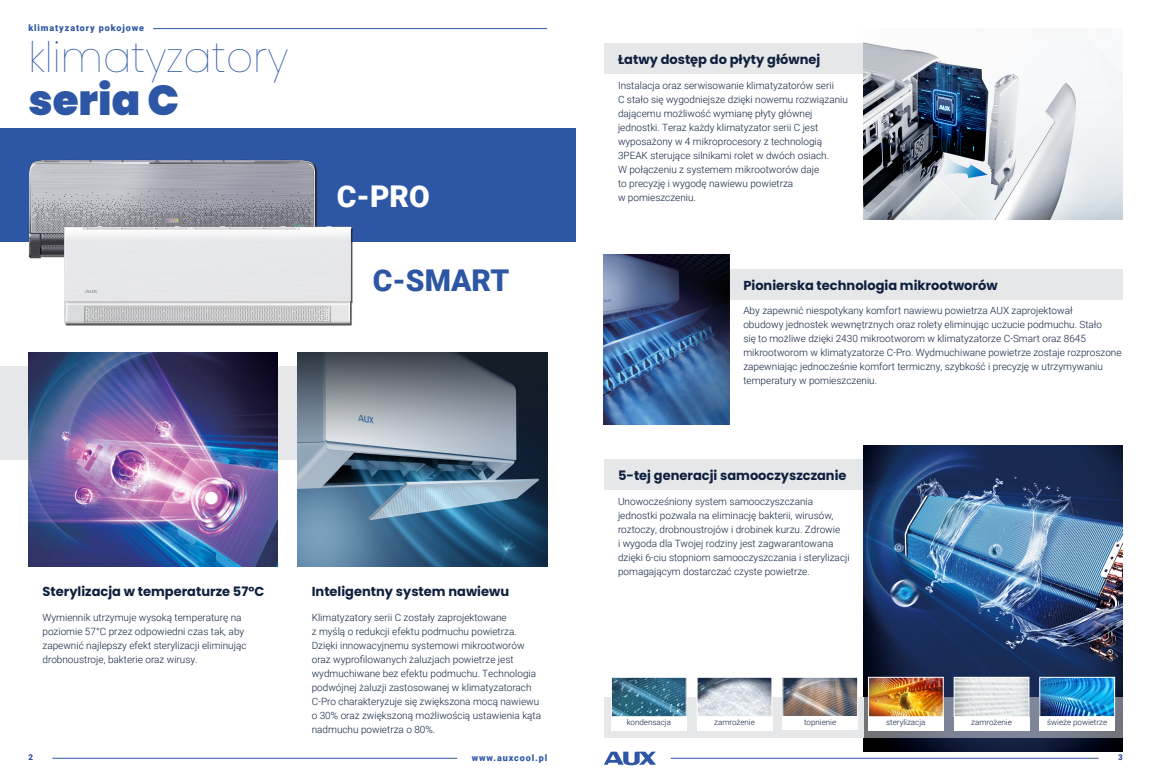
<style>
.page{position:relative;width:1151px;height:780px;background:#fff}
.page>*{position:absolute;margin:0;border:0;box-sizing:border-box;transform-origin:0 0}
.SPREAD{font:100 42px/42px "Poppins";color:#2d56a5}
.Paragraph_Style_4{font:900 30px "Roboto";color:#2d56a5}
.Paragraph_Style_4-2{font:900 30px "Roboto";color:#fff}
.t1{font:700 13px "Poppins";color:#0e203e}
.t2{font:300 10px/14px "Roboto";color:#0e203e}
.t3{font:900 9px "Roboto";letter-spacing:.1em;color:#2d56a5}
.t4{font:300 8px "Roboto";color:#0e203e}
.t5{font:900 8px "Roboto";color:#324b9b}
.s1{font-weight:900}
</style>
<div class="page">
<hr style="left:671px;top:758px;width:427px;height:1px;background:#2d56a5">
<svg style="left:604px;top:751px;width:52px;height:14px"></svg>
<hr style="left:153px;top:28px;width:394px;height:1px;background:#2d56a5">
<hr style="left:52px;top:758px;width:405px;height:1px;background:#2d56a5">
<div style="left:0;top:366px;width:547px;height:94px;background:#e6e7e9"></div>
<div style="left:604px;top:43px;width:519px;height:31px;background:#e6e7e9"></div>
<div style="left:604px;top:459px;width:519px;height:31px;background:#e6e7e9"></div>
<div style="left:604px;top:269px;width:519px;height:30px;background:#e6e7e9"></div>
<div style="left:0;top:128px;width:575px;height:114px;background:#2d56a5"></div>
<img style="left:29px;top:159px;width:287px;height:100px">
<img style="left:64px;top:227px;width:287px;height:99px">
<img style="left:28px;top:352px;width:250px;height:214px">
<img style="left:298px;top:352px;width:249px;height:214px">
<img style="left:863px;top:42px;width:260px;height:177px">
<img style="left:604px;top:254px;width:125px;height:170px">
<img style="left:863px;top:445px;width:260px;height:306px">
<div style="left:604px;top:697px;width:259px;height:40px;background:#e6e7e9"></div>
<svg style="left:863px;top:697px;width:260px;height:40px;background:#868b98"></svg>
<img style="left:613px;top:678px;width:72px;height:37px">
<div style="left:611px;top:676px;width:76px;height:41px;border:1px solid #fff"></div>
<img style="left:699px;top:678px;width:71px;height:37px">
<div style="left:697px;top:676px;width:75px;height:41px;border:1px solid #fff"></div>
<img style="left:784px;top:678px;width:72px;height:37px">
<div style="left:782px;top:676px;width:76px;height:41px;border:1px solid #fff"></div>
<img style="left:870px;top:678px;width:72px;height:37px">
<div style="left:868px;top:676px;width:76px;height:41px;border:1px solid #fff"></div>
<img style="left:956px;top:678px;width:71px;height:37px">
<div style="left:954px;top:676px;width:75px;height:41px;border:1px solid #fff"></div>
<img style="left:1041px;top:678px;width:72px;height:37px">
<div style="left:1039px;top:676px;width:76px;height:41px;border:1px solid #fff"></div>
<div style="left:611px;top:716px;width:76px;height:14px;background:#fff"></div>
<div style="left:868px;top:716px;width:76px;height:14px;background:#fff"></div>
<div style="left:954px;top:716px;width:75px;height:14px;background:#fff"></div>
<div style="left:1039px;top:716px;width:76px;height:14px;background:#fff"></div>
<div style="left:782px;top:716px;width:76px;height:14px;background:#fff"></div>
<div style="left:697px;top:716px;width:75px;height:14px;background:#fff"></div>
<p class="t3" style="left:28px;top:22px;width:117px">klimatyzatory pokojowe</p>
<p class="SPREAD" style="left:28px;top:37px;width:262px">klimatyzatory <span class="s1">seria C</span></p>
<p class="Paragraph_Style_4-2" style="left:337px;top:175px;width:94px">C-PRO</p>
<p class="Paragraph_Style_4" style="left:373px;top:260px;width:138px">C-SMART</p>
<p class="t1" style="left:43px;top:584px;width:223px">Sterylizacja w temperaturze 57°C</p>
<p class="t1" style="left:312px;top:584px;width:199px">Inteligentny system nawiewu</p>
<p class="t2" style="left:43px;top:610px;width:206px">Wymiennik utrzymuje wysoką temperaturę na poziomie 57°C przez odpowiedni czas tak, aby zapewnić najlepszy efekt sterylizacji eliminując drobnoustroje, bakterie oraz wirusy.</p>
<p class="t2" style="left:312px;top:610px;width:231px">Klimatyzatory serii C zostały zaprojektowane<br>z myślą o redukcji efektu podmuchu powietrza.<br>Dzięki innowacyjnemu systemowi mikrootworów oraz wyprofilowanych żaluzjach powietrze jest wydmuchiwane bez efektu podmuchu. Technologia podwójnej żaluzji zastosowanej w klimatyzatorach C-Pro charakteryzuje się zwiększona mocą nawiewu o 30% oraz zwiększoną możliwością ustawienia kąta nadmuchu powietrza o 80%.</p>
<p class="t5" style="left:28px;top:751px;width:6px">2</p>
<p class="t3" style="left:472px;top:751px;width:77px">www.auxcool.pl</p>
<p class="t1" style="left:618px;top:52px;width:204px">Łatwy dostęp do płyty głównej</p>
<p class="t2" style="left:618px;top:78px;width:231px">Instalacja oraz serwisowanie klimatyzatorów serii<br>C stało się wygodniejsze dzięki nowemu rozwiązaniu dającemu możliwość wymianę płyty głównej jednostki. Teraz każdy klimatyzator serii C jest wyposażony w 4 mikroprocesory z technologią 3PEAK sterujące silnikami rolet w dwóch osiach.<br>W połączeniu z systemem mikrootworów daje<br>to precyzję i wygodę nawiewu powietrza<br>w pomieszczeniu.</p>
<p class="t1" style="left:743px;top:277px;width:256px">Pionierska technologia mikrootworów</p>
<p class="t2" style="left:743px;top:303px;width:380px">Aby zapewnić niespotykany komfort nawiewu powietrza AUX zaprojektował<br>obudowy jednostek wewnętrznych oraz rolety eliminując uczucie podmuchu. Stało<br>się to możliwe dzięki 2430 mikrootworom w klimatyzatorze C-Smart oraz 8645 mikrootworom w klimatyzatorze C-Pro. Wydmuchiwane powietrze zostaje rozproszone zapewniając jednocześnie komfort termiczny, szybkość i precyzję w utrzymywaniu temperatury w pomieszczeniu.</p>
<p class="t1" style="left:618px;top:468px;width:230px">5-tej generacji samooczyszczanie</p>
<p class="t2" style="left:618px;top:494px;width:233px">Unowocześniony system samooczyszczania jednostki pozwala na eliminację bakterii, wirusów, roztoczy, drobnoustrojów i drobinek kurzu. Zdrowie<br>i wygoda dla Twojej rodziny jest zagwarantowana dzięki 6-ciu stopniom samooczyszczania i sterylizacji pomagającym dostarczać czyste powietrze.</p>
<p class="t4" style="left:627px;top:716px;width:46px">kondensacja</p>
<p class="t4" style="left:714px;top:716px;width:42px">zamrożenie</p>
<p class="t4" style="left:804px;top:716px;width:34px">topnienie</p>
<p class="t4" style="left:886px;top:716px;width:41px">sterylizacja</p>
<p class="t4" style="left:971px;top:716px;width:42px">zamrożenie</p>
<p class="t4" style="left:1047px;top:716px;width:62px">świeże powietrze</p>
<p class="t5" style="left:1118px;top:751px;width:6px">3</p>
</div>
